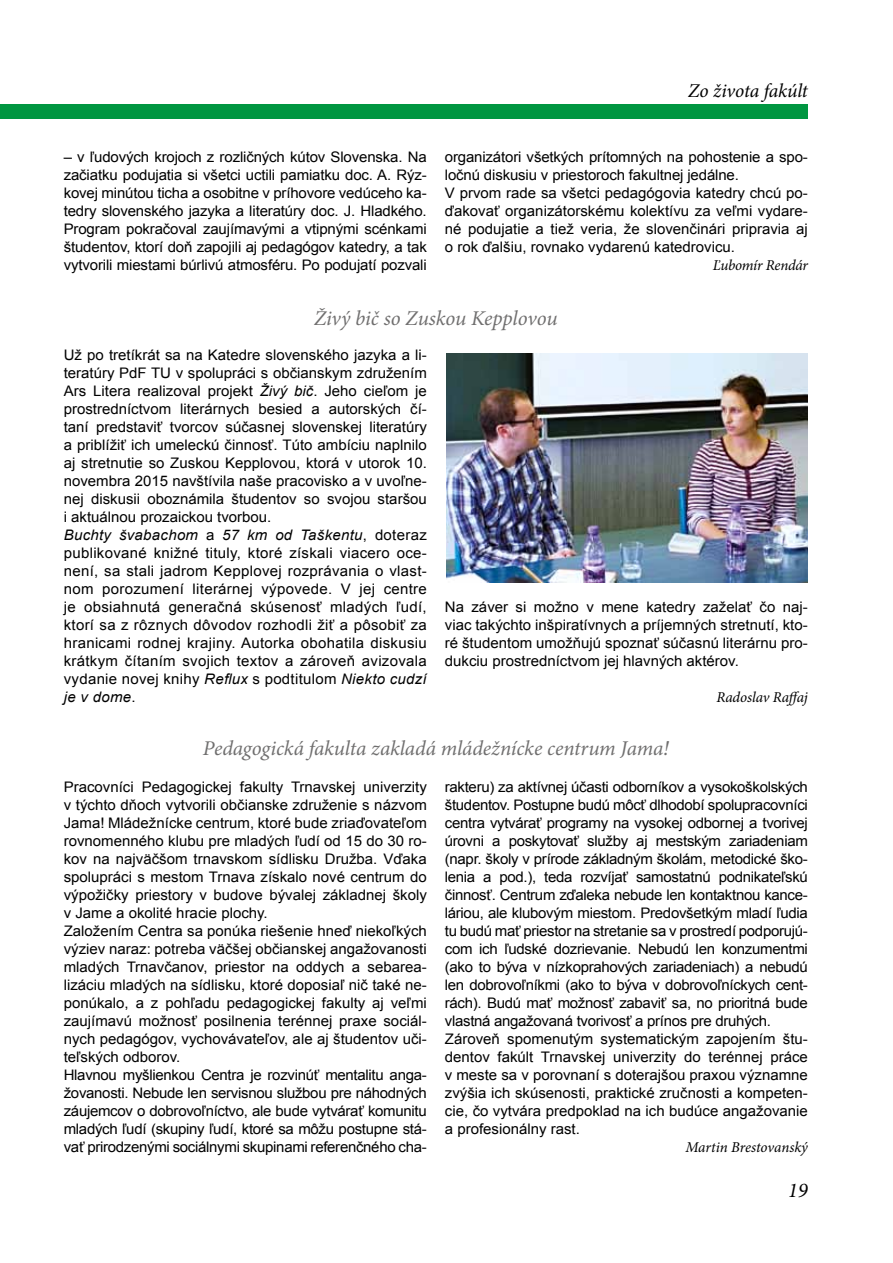
<style>
.page{position:relative;width:893px;height:1263px;background:#fff}
.page>*{position:absolute;margin:0;border:0;box-sizing:border-box;transform-origin:0 0}
.t1{font:italic 21px "Minion Pro";letter-spacing:-.005em;color:#706f6f}
.t2{font:italic 21px "Minion Pro";color:#000}
.t3{font:italic 19.5px "Minion Pro";letter-spacing:-.01em;color:#000}
.t4{font:italic 15px "Minion Pro";letter-spacing:-.01em;color:#000}
.t5{font:14.55px/18px "Arial";color:#000}
.t6{font:14.55px/18px "Arial";letter-spacing:-.02em;color:#000}
.s1{font-style:italic}
</style>
<div class="page">
<div style="left:0;top:104px;width:808px;height:15px;background:#009641"></div>
<img style="left:446px;top:354px;width:362px;height:228px">
<h2 class="t3" style="left:688px;top:78px;width:121px">Zo života fakúlt</h2>
<p class="t5" style="left:64px;top:148px;width:365px;text-align:justify">– v ľudových krojoch z rozličných kútov Slovenska. Na začiatku podujatia si všetci uctili pamiatku doc. A. Rýz&shy;kovej minútou ticha a osobitne v príhovore vedúceho ka&shy;tedry slovenského jazyka a literatúry doc. J. Hladkého.<br>Program pokračoval zaujímavými a vtipnými scénkami študentov, ktorí doň zapojili aj pedagógov katedry, a tak vytvorili miestami búrlivú atmosféru. Po podujatí pozvali</p>
<p class="t5" style="left:445px;top:148px;width:365px">organizátori všetkých prítomných na pohostenie a spo&shy;ločnú diskusiu v priestoroch fakultnej jedálne.<br>V prvom rade sa všetci pedagógovia katedry chcú po&shy;ďakovať organizátorskému kolektívu za veľmi vydare&shy;né podujatie a tiež veria, že slovenčinári pripravia aj o rok ďalšiu, rovnako vydarenú katedrovicu.</p>
<p class="t4" style="left:713px;top:255px;width:96px">Ľubomír Rendár</p>
<h1 class="t1" style="left:314px;top:304px;width:245px">Živý bič so Zuskou Kepplovou</h1>
<p class="t5" style="left:64px;top:346px;width:365px">Už po tretíkrát sa na Katedre slovenského jazyka a li&shy;teratúry PdF TU v spolupráci s občianskym združením Ars Litera realizoval projekt <span class="s1">Živý bič</span>. Jeho cieľom je prostredníctvom literárnych besied a autorských čí&shy;taní predstaviť tvorcov súčasnej slovenskej literatúry a priblížiť ich umeleckú činnosť. Túto ambíciu naplnilo aj stretnutie so Zuskou Kepplovou, ktorá v utorok 10. novembra 2015 navštívila naše pracovisko a v uvoľne&shy;nej diskusii oboznámila študentov so svojou staršou i aktuálnou prozaickou tvorbou.<br><span class="s1">Buchty švabachom</span> a <span class="s1">57 km od Taškentu</span>, doteraz publikované knižné tituly, ktoré získali viacero oce&shy;není, sa stali jadrom Kepplovej rozprávania o vlast&shy;nom porozumení literárnej výpovede. V jej centre je obsiahnutá generačná skúsenosť mladých ľudí, ktorí sa z rôznych dôvodov rozhodli žiť a pôsobiť za hranicami rodnej krajiny. Autorka obohatila diskusiu krátkym čítaním svojich textov a zároveň avizovala vydanie novej knihy <span class="s1">Reflux</span> s podtitulom <span class="s1">Niekto cudzí je v dome</span>.</p>
<p class="t5" style="left:445px;top:598px;width:364px;text-align:justify">Na záver si možno v mene katedry zaželať čo naj&shy;viac takýchto inšpiratívnych a príjemných stretnutí, kto&shy;ré študentom umožňujú spoznať súčasnú literárnu pro&shy;dukciu prostredníctvom jej hlavných aktérov.</p>
<p class="t4" style="left:716px;top:687px;width:93px">Radoslav Raffaj</p>
<h1 class="t1" style="left:203px;top:734px;width:467px">Pedagogická fakulta zakladá mládežnícke centrum Jama!</h1>
<p class="t5" style="left:64px;top:778px;width:365px">Pracovníci Pedagogickej fakulty Trnavskej univerzity v týchto dňoch vytvorili občianske združenie s názvom Jama! Mládežnícke centrum, ktoré bude zriaďovateľom rovnomenného klubu pre mladých ľudí od 15 do 30 ro&shy;kov na najväčšom trnavskom sídlisku Družba. Vďaka spolupráci s mestom Trnava získalo nové centrum do výpožičky priestory v budove bývalej základnej školy v Jame a okolité hracie plochy.<br>Založením Centra sa ponúka riešenie hneď niekoľkých výziev naraz: potreba väčšej občianskej angažovanosti mladých Trnavčanov, priestor na oddych a sebarea&shy;lizáciu mladých na sídlisku, ktoré doposiaľ nič také ne&shy;ponúkalo, a z pohľadu pedagogickej fakulty aj veľmi zaujímavú možnosť posilnenia terénnej praxe sociál&shy;nych pedagógov, vychovávateľov, ale aj študentov uči&shy;teľských odborov.<br>Hlavnou myšlienkou Centra je rozvinúť mentalitu anga&shy;žovanosti. Nebude len servisnou službou pre náhodných záujemcov o dobrovoľníctvo, ale bude vytvárať komunitu mladých ľudí (skupiny ľudí, ktoré sa môžu postupne stá&shy;vať prirodzenými sociálnymi skupinami referenčného cha-</p>
<p class="t6" style="left:445px;top:778px;width:365px">rakteru) za aktívnej účasti odborníkov a vysokoškolských študentov. Postupne budú môcť dlhodobí spolupracovníci centra vytvárať programy na vysokej odbornej a tvorivej úrovni a poskytovať služby aj mestským zariadeniam (napr. školy v prírode základným školám, metodické ško&shy;lenia a pod.), teda rozvíjať samostatnú podnikateľskú činnosť. Centrum zďaleka nebude len kontaktnou kance&shy;láriou, ale klubovým miestom. Predovšetkým mladí ľudia tu budú mať priestor na stretanie sa v prostredí podporujú&shy;com ich ľudské dozrievanie. Nebudú len konzumentmi (ako to býva v nízkoprahových zariadeniach) a nebudú len dobrovoľníkmi (ako to býva v dobrovoľníckych cent&shy;rách). Budú mať možnosť zabaviť sa, no prioritná bude vlastná angažovaná tvorivosť a prínos pre druhých.<br>Zároveň spomenutým systematickým zapojením štu&shy;dentov fakúlt Trnavskej univerzity do terénnej práce v meste sa v porovnaní s doterajšou praxou významne zvýšia ich skúsenosti, praktické zručnosti a kompeten&shy;cie, čo vytvára predpoklad na ich budúce angažovanie a profesionálny rast.</p>
<p class="t4" style="left:685px;top:1137px;width:124px">Martin Brestovanský</p>
<h1 class="t2" style="left:788px;top:1176px;width:22px">19</h1>
</div>
